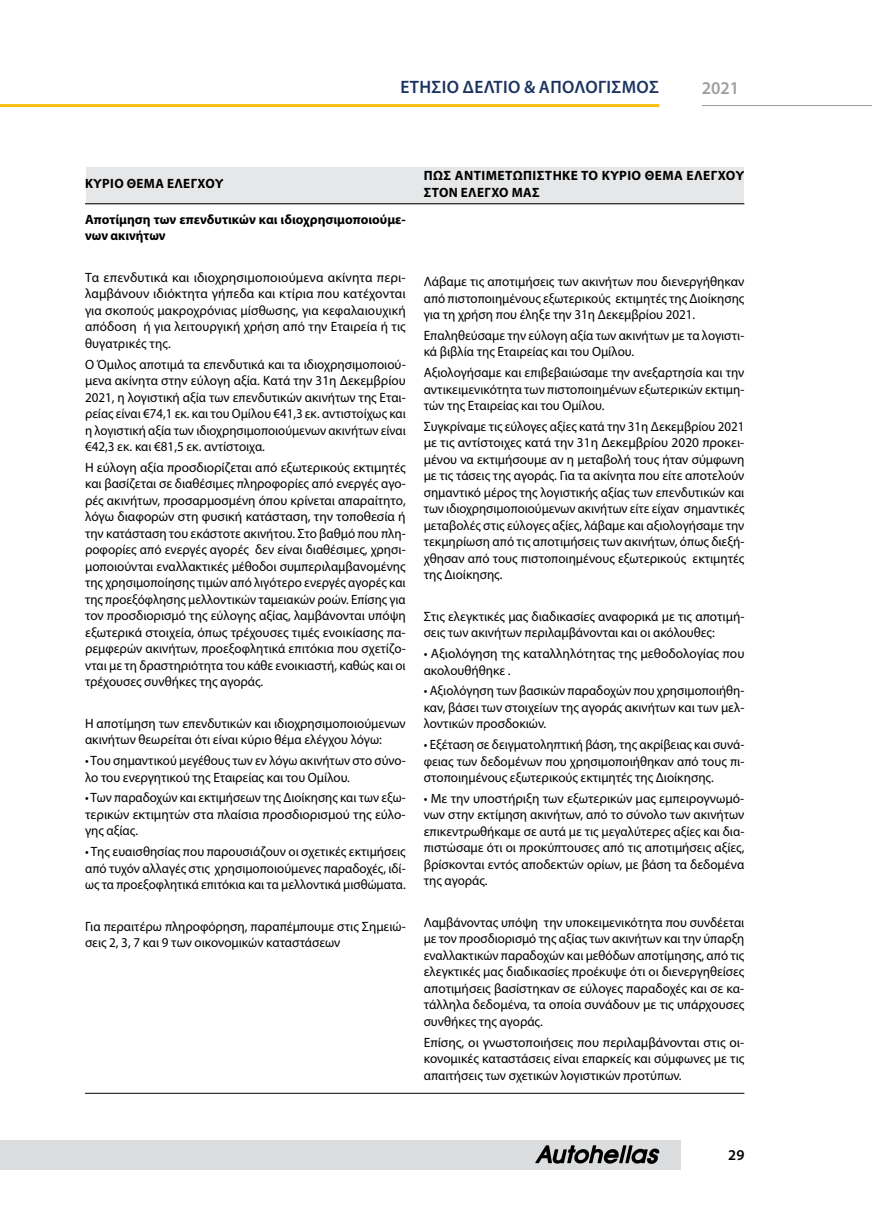
<style>
.page{position:relative;width:872px;height:1212px;background:#fff}
.page>*{position:absolute;margin:0;border:0;box-sizing:border-box;transform-origin:0 0}
.t1{font:600 18px "Myriad Pro";letter-spacing:.02em;color:#1b335f}
.t2{font:600 18px "Myriad Pro";color:#9d9fa2}
.t3{font:600 15px "Myriad Pro";color:#000}
.t4{font:13.5px/16.5px "Myriad Pro";color:#000;text-align:justify}
.t5{font:13.5px/16.5px "Myriad Pro";color:#000;text-align:justify;scale:.96 1}
.t6{font:13.5px/16.5px "Myriad Pro";color:#000;text-align:justify;scale:.95 1}
.t7{font:700 13.5px/16.5px "Myriad Pro";letter-spacing:.03em;color:#000}
.t8{font:700 13.5px/16.5px "Myriad Pro";color:#000}
</style>
<div class="page">
<div style="left:0;top:1140px;width:680px;height:29px;background:#dcddde"></div>
<svg style="left:535px;top:1145px;width:124px;height:19px"></svg>
<div style="left:86px;top:167px;width:657px;height:38px;background:#e6e7e8"></div>
<hr style="left:85px;top:203px;width:659px;height:1px;background:#000">
<hr style="left:85px;top:1093px;width:659px;height:1px;background:#000">
<hr style="left:702px;top:105px;width:170px;height:1px;background:#9d9fa2">
<hr style="left:0;top:104px;width:659px;height:3px;background:#fbbf13">
<h1 class="t1" style="left:400px;top:75px;width:260px">ΕΤΗΣΙΟ ΔΕΛΤΙΟ &amp; ΑΠΟΛΟΓΙΣΜΟΣ</h1>
<h1 class="t2" style="left:702px;top:76px;width:39px">2021</h1>
<p class="t7" style="left:85px;top:174px;width:140px">ΚΎΡΙΟ ΘΈΜΑ ΕΛΈΓΧΟΥ</p>
<p class="t7" style="left:424px;top:167px;width:322px">ΠΩΣ ΑΝΤΙΜΕΤΩΠΊΣΤΗΚΕ ΤΟ ΚΎΡΙΟ ΘΈΜΑ ΕΛΈΓΧΟΥ<br>ΣΤΟΝ ΈΛΕΓΧΌ ΜΑΣ</p>
<p class="t8" style="left:85px;top:211px;width:322px">Αποτίμηση των επενδυτικών και ιδιοχρησιμοποιούμε&shy;νων ακινήτων</p>
<p class="t4" style="left:85px;top:269px;width:322px">Τα επενδυτικά και ιδιοχρησιμοποιούμενα ακίνητα περι&shy;λαμβάνουν ιδιόκτητα γήπεδα και κτίρια που κατέχονται για σκοπούς μακροχρόνιας μίσθωσης, για κεφαλαιουχική απόδοση ή για λειτουργική χρήση από την Εταιρεία ή τις θυγατρικές της.</p>
<p class="t4" style="left:85px;top:356px;width:322px">Ο Όμιλος αποτιμά τα επενδυτικά και τα ιδιοχρησιμοποιού&shy;μενα ακίνητα στην εύλογη αξία. Κατά την 31η Δεκεμβρίου 2021, η λογιστική αξία των επενδυτικών ακινήτων της Εται&shy;ρείας είναι €74,1 εκ. και του Ομίλου €41,3 εκ. αντιστοίχως και η λογιστική αξία των ιδιοχρησιμοποιούμενων ακινήτων είναι €42,3 εκ. και €81,5 εκ. αντίστοιχα.</p>
<p class="t4" style="left:85px;top:459px;width:322px">Η εύλογη αξία προσδιορίζεται από εξωτερικούς εκτιμητές και βασίζεται σε διαθέσιμες πληροφορίες από ενεργές αγο&shy;ρές ακινήτων, προσαρμοσμένη όπου κρίνεται απαραίτητο, λόγω διαφορών στη φυσική κατάσταση, την τοποθεσία ή την κατάσταση του εκάστοτε ακινήτου. Στο βαθμό που πλη&shy;ροφορίες από ενεργές αγορές δεν είναι διαθέσιμες, χρησι&shy;μοποιούνται εναλλακτικές μέθοδοι συμπεριλαμβανομένης της χρησιμοποίησης τιμών από λιγότερο ενεργές αγορές και της προεξόφλησης μελλοντικών ταμειακών ροών. Επίσης για τον προσδιορισμό της εύλογης αξίας, λαμβάνονται υπόψη εξωτερικά στοιχεία, όπως τρέχουσες τιμές ενοικίασης πα&shy;ρεμφερών ακινήτων, προεξοφλητικά επιτόκια που σχετίζο&shy;νται με τη δραστηριότητα του κάθε ενοικιαστή, καθώς και οι τρέχουσες συνθήκες της αγοράς.</p>
<p class="t4" style="left:85px;top:715px;width:322px">Η αποτίμηση των επενδυτικών και ιδιοχρησιμοποιούμενων ακινήτων θεωρείται ότι είναι κύριο θέμα ελέγχου λόγω:</p>
<p class="t5" style="left:85px;top:752px;width:335px">• Του σημαντικού μεγέθους των εν λόγω ακινήτων στο σύνο&shy;λο του ενεργητικού της Εταιρείας και του Ομίλου.</p>
<p class="t6" style="left:85px;top:789px;width:339px">• Των παραδοχών και εκτιμήσεων της Διοίκησης και των εξω&shy;τερικών εκτιμητών στα πλαίσια προσδιορισμού της εύλο&shy;γης αξίας.</p>
<p class="t4" style="left:85px;top:843px;width:322px">• Της ευαισθησίας που παρουσιάζουν οι σχετικές εκτιμήσεις από τυχόν αλλαγές στις χρησιμοποιούμενες παραδοχές, ιδί&shy;ως τα προεξοφλητικά επιτόκια και τα μελλοντικά μισθώματα.</p>
<p class="t4" style="left:85px;top:918px;width:322px">Για περαιτέρω πληροφόρηση, παραπέμπουμε στις Σημειώ&shy;σεις 2, 3, 7 και 9 των οικονομικών καταστάσεων</p>
<p class="t4" style="left:424px;top:273px;width:322px">Λάβαμε τις αποτιμήσεις των ακινήτων που διενεργήθηκαν από πιστοποιημένους εξωτερικούς εκτιμητές της Διοίκησης για τη χρήση που έληξε την 31η Δεκεμβρίου 2021.</p>
<p class="t4" style="left:424px;top:327px;width:322px">Επαληθεύσαμε την εύλογη αξία των ακινήτων με τα λογιστι&shy;κά βιβλία της Εταιρείας και του Ομίλου.</p>
<p class="t4" style="left:424px;top:364px;width:322px">Αξιολογήσαμε και επιβεβαιώσαμε την ανεξαρτησία και την αντικειμενικότητα των πιστοποιημένων εξωτερικών εκτιμη&shy;τών της Εταιρείας και του Ομίλου.</p>
<p class="t5" style="left:424px;top:418px;width:335px">Συγκρίναμε τις εύλογες αξίες κατά την 31η Δεκεμβρίου 2021 με τις αντίστοιχες κατά την 31η Δεκεμβρίου 2020 προκει&shy;μένου να εκτιμήσουμε αν η μεταβολή τους ήταν σύμφωνη με τις τάσεις της αγοράς. Για τα ακίνητα που είτε αποτελούν σημαντικό μέρος της λογιστικής αξίας των επενδυτικών και των ιδιοχρησιμοποιούμενων ακινήτων είτε είχαν σημαντικές μεταβολές στις εύλογες αξίες, λάβαμε και αξιολογήσαμε την τεκμηρίωση από τις αποτιμήσεις των ακινήτων, όπως διεξή&shy;χθησαν από τους πιστοποιημένους εξωτερικούς εκτιμητές της Διοίκησης.</p>
<p class="t4" style="left:424px;top:608px;width:322px">Στις ελεγκτικές μας διαδικασίες αναφορικά με τις αποτιμή&shy;σεις των ακινήτων περιλαμβάνονται και οι ακόλουθες:</p>
<p class="t4" style="left:424px;top:645px;width:322px">• Αξιολόγηση της καταλληλότητας της μεθοδολογίας που ακολουθήθηκε .</p>
<p class="t5" style="left:424px;top:682px;width:335px">• Αξιολόγηση των βασικών παραδοχών που χρησιμοποιήθη&shy;καν, βάσει των στοιχείων της αγοράς ακινήτων και των μελ&shy;λοντικών προσδοκιών.</p>
<p class="t5" style="left:424px;top:736px;width:335px">• Εξέταση σε δειγματοληπτική βάση, της ακρίβειας και συνά&shy;φειας των δεδομένων που χρησιμοποιήθηκαν από τους πι&shy;στοποιημένους εξωτερικούς εκτιμητές της Διοίκησης.</p>
<p class="t4" style="left:424px;top:790px;width:322px">• Με την υποστήριξη των εξωτερικών μας εμπειρογνωμό&shy;νων στην εκτίμηση ακινήτων, από το σύνολο των ακινήτων επικεντρωθήκαμε σε αυτά με τις μεγαλύτερες αξίες και δια&shy;πιστώσαμε ότι οι προκύπτουσες από τις αποτιμήσεις αξίες, βρίσκονται εντός αποδεκτών ορίων, με βάση τα δεδομένα της αγοράς.</p>
<p class="t4" style="left:424px;top:914px;width:322px">Λαμβάνοντας υπόψη την υποκειμενικότητα που συνδέεται με τον προσδιορισμό της αξίας των ακινήτων και την ύπαρξη εναλλακτικών παραδοχών και μεθόδων αποτίμησης, από τις ελεγκτικές μας διαδικασίες προέκυψε ότι οι διενεργηθείσες αποτιμήσεις βασίστηκαν σε εύλογες παραδοχές και σε κα&shy;τάλληλα δεδομένα, τα οποία συνάδουν με τις υπάρχουσες συνθήκες της αγοράς.</p>
<p class="t4" style="left:424px;top:1034px;width:322px">Επίσης, οι γνωστοποιήσεις που περιλαμβάνονται στις οι&shy;κονομικές καταστάσεις είναι επαρκείς και σύμφωνες με τις απαιτήσεις των σχετικών λογιστικών προτύπων.</p>
<p class="t3" style="left:728px;top:1145px;width:18px">29</p>
</div>
